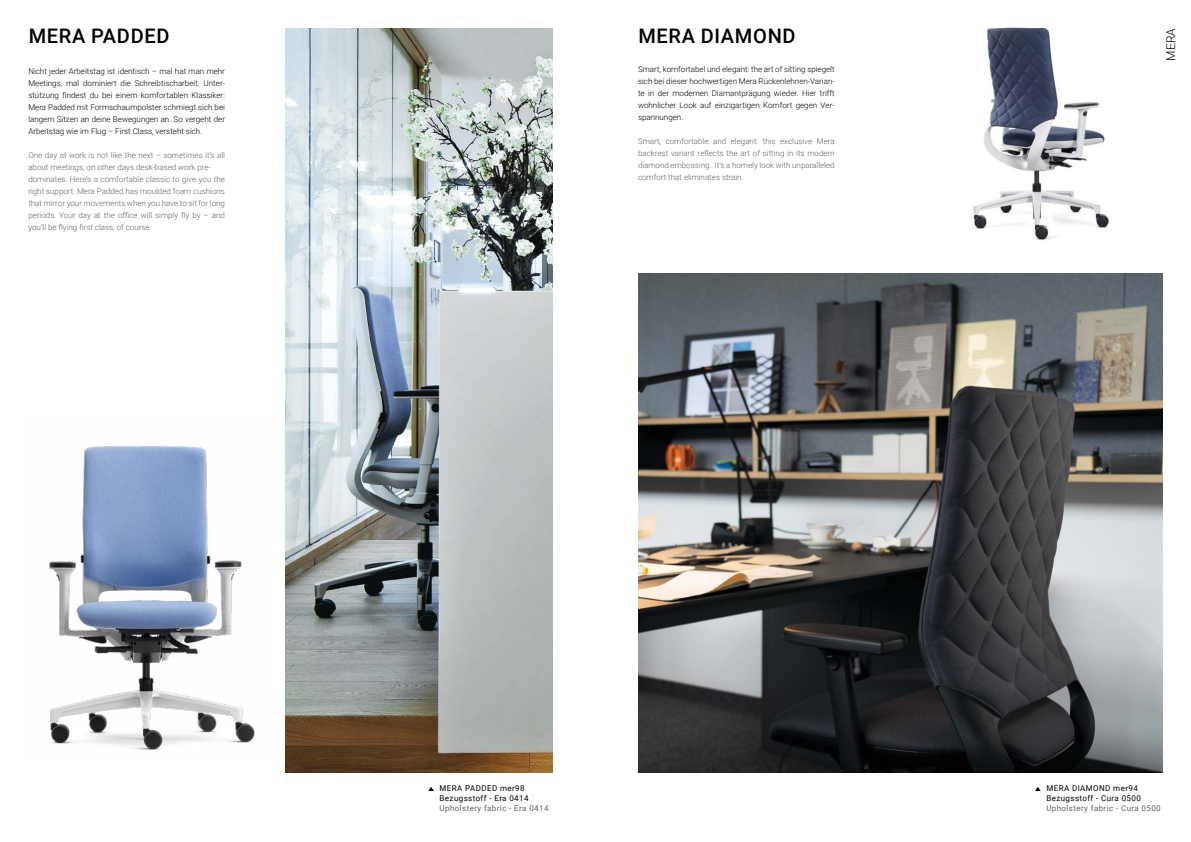
<style>
.page{position:relative;width:1191px;height:842px;background:#fff}
.page>*{position:absolute;margin:0;border:0;box-sizing:border-box;transform-origin:0 0}
.t1{font:500 20px "Roboto";letter-spacing:.035em;color:#000}
.t2{font:300 12px "Roboto";color:#000}
.t3{font:300 8px/12px "Roboto";color:#000;text-align:justify}
.t4{font:300 8px/12px "Roboto";color:#646363}
.t5{font:8px/10px "Roboto";letter-spacing:.05em;color:#000}
.t6{font:8px "Roboto";letter-spacing:.05em;color:#646363}
</style>
<div class="page">
<img style="left:285px;top:28px;width:268px;height:744px">
<img style="left:49px;top:446px;width:206px;height:305px">
<img style="left:638px;top:273px;width:524px;height:499px">
<img style="left:973px;top:27px;width:136px;height:213px">
<svg style="left:428px;top:787px;width:6px;height:4px"></svg>
<svg style="left:1035px;top:787px;width:5px;height:4px"></svg>
<h1 class="t1" style="left:29px;top:22px;width:142px">MERA PADDED</h1>
<h1 class="t1" style="left:638px;top:22px;width:159px">MERA DIAMOND</h1>
<p class="t3" style="left:638px;top:63px;width:198px">Smart, komfortabel und elegant: the art of sitting spiegelt sich bei dieser hochwertigen Mera Rückenlehnen-Varian&shy;te in der modernen Diamantprägung wieder. Hier trifft wohnlicher Look auf einzigartigen Komfort gegen Ver&shy;spannungen.</p>
<p class="t4" style="left:638px;top:135px;width:198px;text-align:justify">Smart, comfortable and elegant: this exclusive Mera backrest variant reflects the art of sitting in its modern diamond embossing. It’s a homely look with unparalleled comfort that eliminates strain.</p>
<p class="t3" style="left:28px;top:65px;width:198px">Nicht jeder Arbeitstag ist identisch – mal hat man mehr Meetings, mal dominiert die Schreibtischarbeit. Unter&shy;stützung findest du bei einem komfortablen Klassiker:<br>Mera Padded mit Formschaumpolster schmiegt sich bei langem Sitzen an deine Bewegungen an. So vergeht der Arbeitstag wie im Flug – First Class, versteht sich.</p>
<p class="t4" style="left:28px;top:149px;width:198px">One day at work is not like the next – sometimes it’s all about meetings, on other days desk-based work pre&shy;dominates. Here’s a comfortable classic to give you the right support: Mera Padded has moulded foam cushions that mirror your movements when you have to sit for long periods. Your day at the office will simply fly by – and you’ll be flying first class, of course.</p>
<h2 class="t2" style="left:1162px;top:61px;width:34px;rotate:-90deg">MERA</h2>
<p class="t5" style="left:439px;top:782px;width:90px">MERA PADDED mer98<br>Bezugsstoff - Era 0414</p>
<p class="t6" style="left:439px;top:802px;width:110px">Upholstery fabric - Era 0414</p>
<p class="t5" style="left:1046px;top:782px;width:96px">MERA DIAMOND mer94<br>Bezugsstoff - Cura 0500</p>
<p class="t6" style="left:1046px;top:802px;width:116px">Upholstery fabric - Cura 0500</p>
</div>
